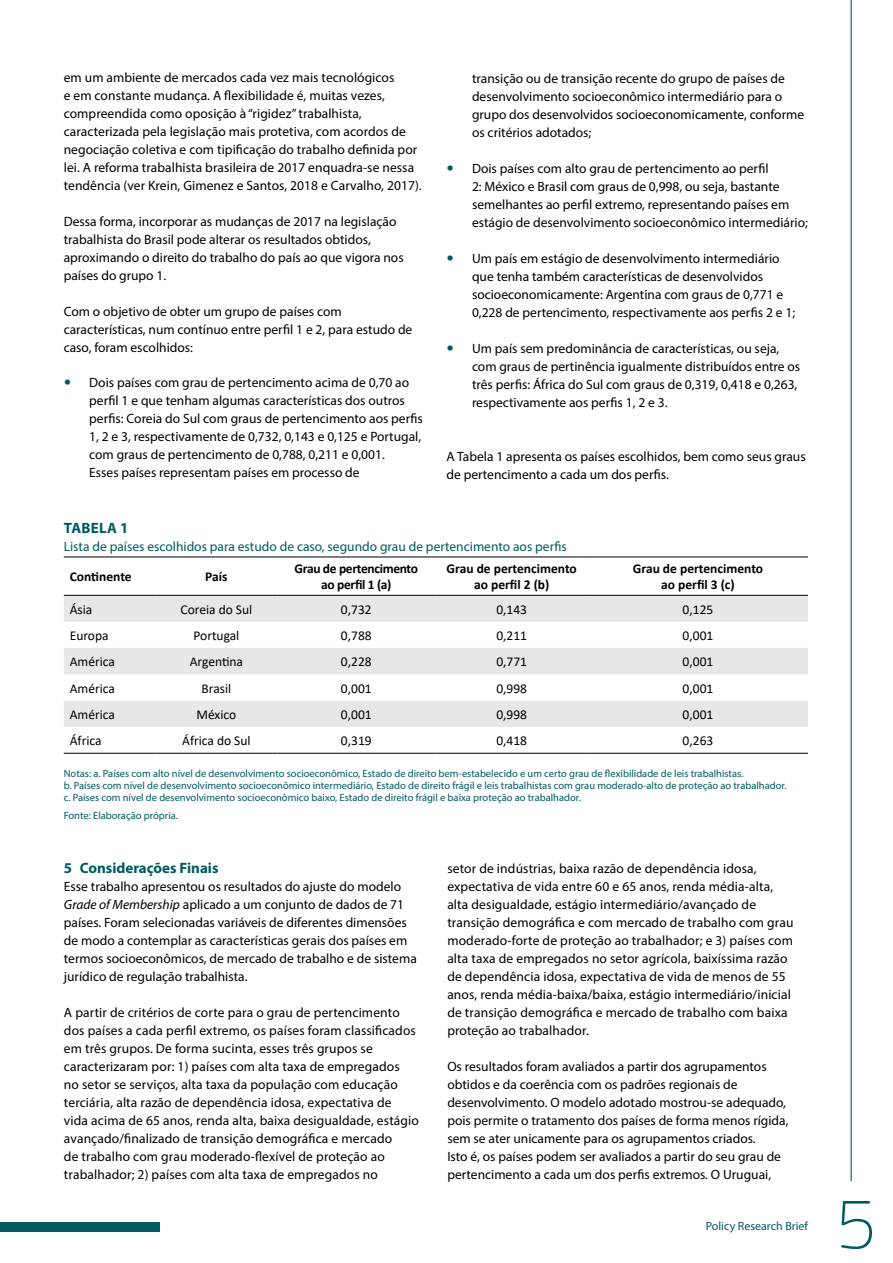
<style>
.page{position:relative;width:893px;height:1263px;background:#fff}
.page>*{position:absolute;margin:0;border:0;box-sizing:border-box;transform-origin:0 0}
.t1{font:100 72px "Titillium";color:#005a63}
.TITULO_TABELA{font:700 15px "Myriad Pro";color:#005a63}
.middle_text{font:13.5px/18px "Myriad Pro";color:#000}
.Compact{font:13.5px "Calibri";color:#000}
.Compact-2{font:700 13.5px/16.2px "Calibri";color:#000;text-align:center}
.SUB_TITULO_TABELA{font:13.5px "Myriad Pro";color:#005a63}
.Compact-3{font:700 13.5px/16.2px "Calibri";letter-spacing:-.025em;color:#000;text-align:center}
.t2{font:12px "Myriad Pro";color:#005a63}
.referencia{font:10.5px "Myriad Pro";color:#005a63}
.s1{font-style:italic}
</style>
<div class="page">
<hr style="left:851px;top:0;width:1px;height:1181px;background:#005a63">
<div style="left:0;top:1222px;width:160px;height:10px;background:#005a63"></div>
<svg style="left:64px;top:596px;width:744px;height:131px;fill:#e6e7e8"></svg>
<hr style="left:64px;top:557px;width:92px;height:1px;background:#000">
<hr style="left:156px;top:557px;width:121px;height:1px;background:#000">
<hr style="left:277px;top:557px;width:158px;height:1px;background:#000">
<hr style="left:435px;top:557px;width:153px;height:1px;background:#000">
<hr style="left:588px;top:557px;width:220px;height:1px;background:#000">
<hr style="left:64px;top:595px;width:92px;height:1px;background:#000">
<hr style="left:156px;top:595px;width:121px;height:1px;background:#000">
<hr style="left:277px;top:595px;width:158px;height:1px;background:#000">
<hr style="left:435px;top:595px;width:153px;height:1px;background:#000">
<hr style="left:588px;top:595px;width:220px;height:1px;background:#000">
<hr style="left:64px;top:753px;width:92px;height:1px;background:#000">
<hr style="left:156px;top:753px;width:121px;height:1px;background:#000">
<hr style="left:277px;top:753px;width:158px;height:1px;background:#000">
<hr style="left:435px;top:753px;width:153px;height:1px;background:#000">
<hr style="left:588px;top:753px;width:220px;height:1px;background:#000">
<p class="middle_text" style="left:64px;top:68px;width:359px">em um ambiente de mercados cada vez mais tecnológicos<br>e em constante mudança. A flexibilidade é, muitas vezes, compreendida como oposição à “rigidez” trabalhista, caracterizada pela legislação mais protetiva, com acordos de negociação coletiva e com tipificação do trabalho definida por lei. A reforma trabalhista brasileira de 2017 enquadra-se nessa tendência (ver Krein, Gimenez e Santos, 2018 e Carvalho, 2017).</p>
<p class="middle_text" style="left:64px;top:212px;width:341px">Dessa forma, incorporar as mudanças de 2017 na legislação trabalhista do Brasil pode alterar os resultados obtidos, aproximando o direito do trabalho do país ao que vigora nos países do grupo 1.</p>
<p class="middle_text" style="left:64px;top:302px;width:350px">Com o objetivo de obter um grupo de países com características, num contínuo entre perfil 1 e 2, para estudo de caso, foram escolhidos:</p>
<p class="middle_text" style="left:89px;top:374px;width:335px">Dois países com grau de pertencimento acima de 0,70 ao perfil 1 e que tenham algumas características dos outros perfis: Coreia do Sul com graus de pertencimento aos perfis 1, 2 e 3, respectivamente de 0,732, 0,143 e 0,125 e Portugal, com graus de pertencimento de 0,788, 0,211 e 0,001.<br>Esses países representam países em processo de</p>
<p class="middle_text" style="left:472px;top:70px;width:334px">transição ou de transição recente do grupo de países de desenvolvimento socioeconômico intermediário para o grupo dos desenvolvidos socioeconomicamente, conforme os critérios adotados;</p>
<p class="middle_text" style="left:472px;top:160px;width:337px">Dois países com alto grau de pertencimento ao perfil<br>2: México e Brasil com graus de 0,998, ou seja, bastante semelhantes ao perfil extremo, representando países em estágio de desenvolvimento socioeconômico intermediário;</p>
<p class="middle_text" style="left:472px;top:249px;width:325px">Um país em estágio de desenvolvimento intermediário que tenha também características de desenvolvidos socioeconomicamente: Argentina com graus de 0,771 e 0,228 de pertencimento, respectivamente aos perfis 2 e 1;</p>
<p class="middle_text" style="left:472px;top:339px;width:330px">Um país sem predominância de características, ou seja, com graus de pertinência igualmente distribuídos entre os três perfis: África do Sul com graus de 0,319, 0,418 e 0,263, respectivamente aos perfis 1, 2 e 3.</p>
<p class="middle_text" style="left:446px;top:447px;width:361px">A Tabela 1 apresenta os países escolhidos, bem como seus graus de pertencimento a cada um dos perfis.</p>
<p class="TITULO_TABELA" style="left:64px;top:518px;width:66px">TABELA 1</p>
<p class="SUB_TITULO_TABELA" style="left:64px;top:538px;width:505px">Lista de países escolhidos para estudo de caso, segundo grau de pertencimento aos perfis</p>
<p class="Compact-2" style="left:70px;top:568px;width:63px">Continente</p>
<p class="Compact-2" style="left:205px;top:568px;width:24px">País</p>
<p class="Compact-3" style="left:295px;top:560px;width:125px">Grau de pertencimento ao perfil 1 (a)</p>
<p class="Compact-2" style="left:447px;top:560px;width:132px">Grau de pertencimento ao perfil 2 (b)</p>
<p class="Compact-2" style="left:633px;top:560px;width:132px">Grau de pertencimento ao perfil 3 (c)</p>
<p class="Compact" style="left:70px;top:600px;width:24px">Ásia</p>
<p class="Compact" style="left:181px;top:600px;width:73px">Coreia do Sul</p>
<p class="Compact" style="left:341px;top:600px;width:32px">0,732</p>
<p class="Compact" style="left:496px;top:600px;width:32px">0,143</p>
<p class="Compact" style="left:683px;top:600px;width:32px">0,125</p>
<p class="Compact" style="left:70px;top:626px;width:40px">Europa</p>
<p class="Compact" style="left:194px;top:626px;width:47px">Portugal</p>
<p class="Compact" style="left:341px;top:626px;width:32px">0,788</p>
<p class="Compact" style="left:496px;top:626px;width:32px">0,211</p>
<p class="Compact" style="left:683px;top:626px;width:32px">0,001</p>
<p class="Compact" style="left:70px;top:652px;width:47px">América</p>
<p class="Compact" style="left:190px;top:652px;width:55px">Argentina</p>
<p class="Compact" style="left:341px;top:652px;width:32px">0,228</p>
<p class="Compact" style="left:496px;top:652px;width:32px">0,771</p>
<p class="Compact" style="left:683px;top:652px;width:32px">0,001</p>
<p class="Compact" style="left:70px;top:679px;width:47px">América</p>
<p class="Compact" style="left:202px;top:679px;width:31px">Brasil</p>
<p class="Compact" style="left:341px;top:679px;width:32px">0,001</p>
<p class="Compact" style="left:496px;top:679px;width:32px">0,998</p>
<p class="Compact" style="left:683px;top:679px;width:32px">0,001</p>
<p class="Compact" style="left:70px;top:705px;width:47px">América</p>
<p class="Compact" style="left:197px;top:705px;width:41px">México</p>
<p class="Compact" style="left:341px;top:705px;width:32px">0,001</p>
<p class="Compact" style="left:496px;top:705px;width:32px">0,998</p>
<p class="Compact" style="left:683px;top:705px;width:32px">0,001</p>
<p class="Compact" style="left:70px;top:731px;width:33px">África</p>
<p class="Compact" style="left:182px;top:731px;width:70px">África do Sul</p>
<p class="Compact" style="left:341px;top:731px;width:32px">0,319</p>
<p class="Compact" style="left:496px;top:731px;width:32px">0,418</p>
<p class="Compact" style="left:683px;top:731px;width:32px">0,263</p>
<p class="referencia" style="left:64px;top:767px;width:681px">Notas: a. Países com alto nível de desenvolvimento socioeconômico, Estado de direito bem-estabelecido e um certo grau de flexibilidade de leis trabalhistas.</p>
<p class="referencia" style="left:64px;top:779px;width:724px">b. Países com nível de desenvolvimento socioeconômico intermediário, Estado de direito frágil e leis trabalhistas com grau moderado-alto de proteção ao trabalhador.</p>
<p class="referencia" style="left:64px;top:791px;width:519px">c. Países com nível de desenvolvimento socioeconômico baixo, Estado de direito frágil e baixa proteção ao trabalhador.</p>
<p class="referencia" style="left:64px;top:809px;width:116px">Fonte: Elaboração própria.</p>
<p class="TITULO_TABELA" style="left:64px;top:858px;width:156px">5 Considerações Finais</p>
<p class="middle_text" style="left:64px;top:877px;width:354px">Esse trabalho apresentou os resultados do ajuste do modelo <span class="s1">Grade of Membership</span> aplicado a um conjunto de dados de 71 países. Foram selecionadas variáveis de diferentes dimensões de modo a contemplar as características gerais dos países em termos socioeconômicos, de mercado de trabalho e de sistema jurídico de regulação trabalhista.</p>
<p class="middle_text" style="left:64px;top:1003px;width:356px">A partir de critérios de corte para o grau de pertencimento dos países a cada perfil extremo, os países foram classificados em três grupos. De forma sucinta, esses três grupos se caracterizaram por: 1) países com alta taxa de empregados<br>no setor se serviços, alta taxa da população com educação terciária, alta razão de dependência idosa, expectativa de vida acima de 65 anos, renda alta, baixa desigualdade, estágio avançado/finalizado de transição demográfica e mercado<br>de trabalho com grau moderado-flexível de proteção ao trabalhador; 2) países com alta taxa de empregados no</p>
<p class="middle_text" style="left:447px;top:859px;width:348px">setor de indústrias, baixa razão de dependência idosa, expectativa de vida entre 60 e 65 anos, renda média-alta, alta desigualdade, estágio intermediário/avançado de transição demográfica e com mercado de trabalho com grau moderado-forte de proteção ao trabalhador; e 3) países com alta taxa de empregados no setor agrícola, baixíssima razão de dependência idosa, expectativa de vida de menos de 55 anos, renda média-baixa/baixa, estágio intermediário/inicial de transição demográfica e mercado de trabalho com baixa proteção ao trabalhador.</p>
<p class="middle_text" style="left:447px;top:1057px;width:343px">Os resultados foram avaliados a partir dos agrupamentos obtidos e da coerência com os padrões regionais de desenvolvimento. O modelo adotado mostrou-se adequado, pois permite o tratamento dos países de forma menos rígida, sem se ater unicamente para os agrupamentos criados.<br>Isto é, os países podem ser avaliados a partir do seu grau de pertencimento a cada um dos perfis extremos. O Uruguai,</p>
<p class="t2" style="left:706px;top:1219px;width:104px">Policy Research Brief</p>
<h1 class="t1" style="left:836px;top:1172px;width:42px">5</h1>
</div>
